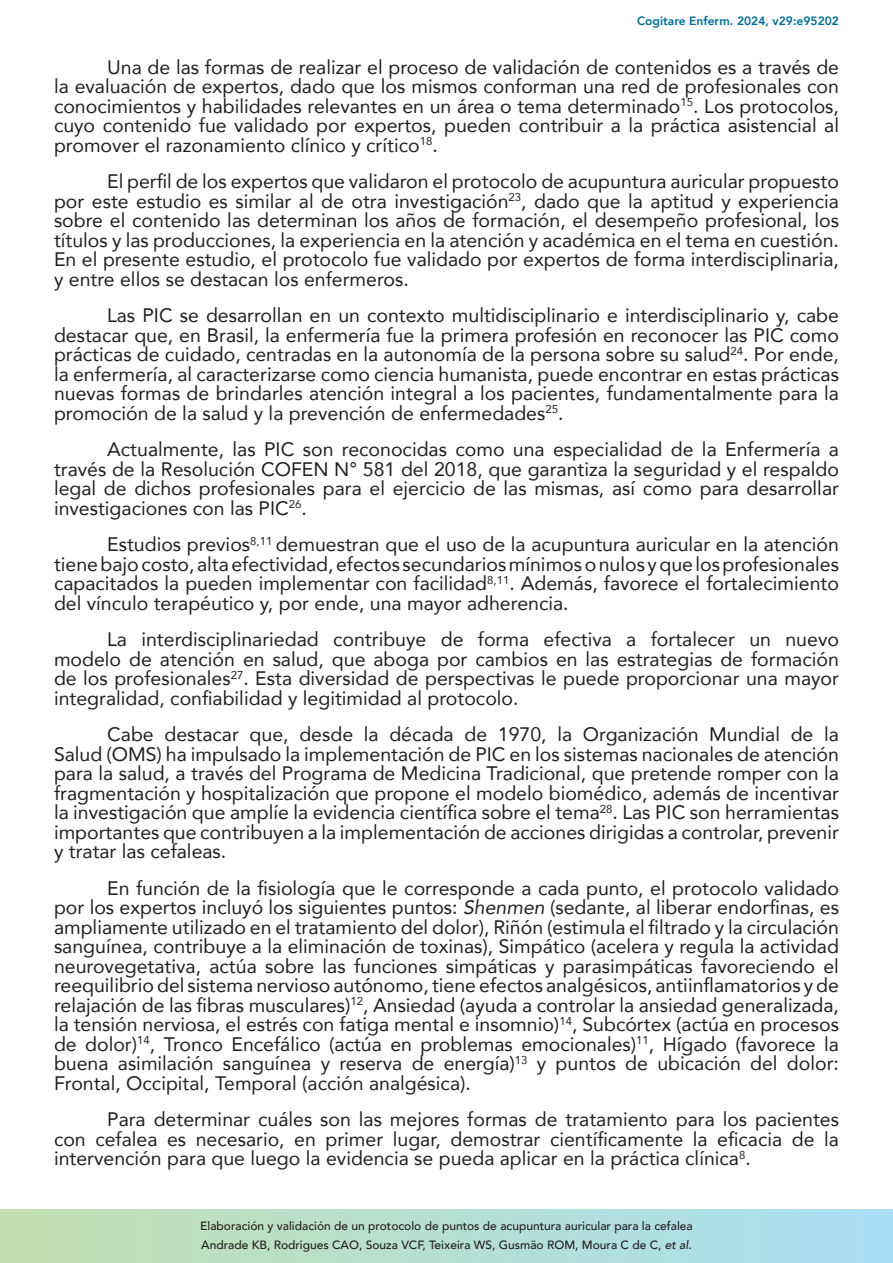
<style>
.page{position:relative;width:893px;height:1263px;background:#fff}
.page>*{position:absolute;margin:0;border:0;box-sizing:border-box;transform-origin:0 0}
.t1{font:19.5px/19.5px "Avenir";color:#231f20;text-align:justify}
.t2{font:500 12px/18.6px "Avenir";color:#231f20}
.t3{font:800 12px "Avenir";color:#006c95}
.s1{font-style:italic}
</style>
<div class="page">
<svg style="left:0;top:1209px;width:893px;height:54px;background:#b6dfd2"></svg>
<p class="t3" style="left:637px;top:10px;width:203px">Cogitare Enferm. 2024, v29:e95202</p>
<p class="t1" style="left:54px;top:56px;width:787px;text-indent:53px">Una de las formas de realizar el proceso de validación de contenidos es a través de la evaluación de expertos, dado que los mismos conforman una red de profesionales con conocimientos y habilidades relevantes en un área o tema determinado<sup>15</sup>. Los protocolos, cuyo contenido fue validado por expertos, pueden contribuir a la práctica asistencial al promover el razonamiento clínico y crítico<sup>18</sup>.</p>
<p class="t1" style="left:54px;top:171px;width:786px;text-indent:53px">El perfil de los expertos que validaron el protocolo de acupuntura auricular propuesto por este estudio es similar al de otra investigación<sup>23</sup>, dado que la aptitud y experiencia sobre el contenido las determinan los años de formación, el desempeño profesional, los títulos y las producciones, la experiencia en la atención y académica en el tema en cuestión.<br>En el presente estudio, el protocolo fue validado por expertos de forma interdisciplinaria, y entre ellos se destacan los enfermeros.</p>
<p class="t1" style="left:54px;top:305px;width:786px;text-indent:53px">Las PIC se desarrollan en un contexto multidisciplinario e interdisciplinario y, cabe destacar que, en Brasil, la enfermería fue la primera profesión en reconocer las PIC como prácticas de cuidado, centradas en la autonomía de la persona sobre su salud<sup>24</sup>. Por ende, la enfermería, al caracterizarse como ciencia humanista, puede encontrar en estas prácticas nuevas formas de brindarles atención integral a los pacientes, fundamentalmente para la promoción de la salud y la prevención de enfermedades<sup>25</sup>.</p>
<p class="t1" style="left:54px;top:439px;width:786px;text-indent:53px">Actualmente, las PIC son reconocidas como una especialidad de la Enfermería a través de la Resolución COFEN N° 581 del 2018, que garantiza la seguridad y el respaldo legal de dichos profesionales para el ejercicio de las mismas, así como para desarrollar investigaciones con las PIC<sup>26</sup>.</p>
<p class="t1" style="left:54px;top:534px;width:786px;text-indent:53px">Estudios previos<sup>8,11</sup> demuestran que el uso de la acupuntura auricular en la atención tiene bajo costo, alta efectividad, efectos secundarios mínimos o nulos y que los profesionales capacitados la pueden implementar con facilidad<sup>8,11</sup>. Además, favorece el fortalecimiento del vínculo terapéutico y, por ende, una mayor adherencia.</p>
<p class="t1" style="left:54px;top:629px;width:786px;text-indent:53px">La interdisciplinariedad contribuye de forma efectiva a fortalecer un nuevo modelo de atención en salud, que aboga por cambios en las estrategias de formación de los profesionales<sup>27</sup>. Esta diversidad de perspectivas le puede proporcionar una mayor integralidad, confiabilidad y legitimidad al protocolo.</p>
<p class="t1" style="left:54px;top:724px;width:786px;text-indent:53px">Cabe destacar que, desde la década de 1970, la Organización Mundial de la Salud (OMS) ha impulsado la implementación de PIC en los sistemas nacionales de atención para la salud, a través del Programa de Medicina Tradicional, que pretende romper con la fragmentación y hospitalización que propone el modelo biomédico, además de incentivar la investigación que amplíe la evidencia científica sobre el tema<sup>28</sup>. Las PIC son herramientas importantes que contribuyen a la implementación de acciones dirigidas a controlar, prevenir y tratar las cefaleas.</p>
<p class="t1" style="left:54px;top:877px;width:786px;text-indent:53px">En función de la fisiología que le corresponde a cada punto, el protocolo validado por los expertos incluyó los siguientes puntos: <span class="s1">Shenmen</span> (sedante, al liberar endorfinas, es ampliamente utilizado en el tratamiento del dolor), Riñón (estimula el filtrado y la circulación sanguínea, contribuye a la eliminación de toxinas), Simpático (acelera y regula la actividad neurovegetativa, actúa sobre las funciones simpáticas y parasimpáticas favoreciendo el reequilibrio del sistema nervioso autónomo, tiene efectos analgésicos, antiinflamatorios y de relajación de las fibras musculares)<sup>12</sup>, Ansiedad (ayuda a controlar la ansiedad generalizada, la tensión nerviosa, el estrés con fatiga mental e insomnio)<sup>14</sup>, Subcórtex (actúa en procesos de dolor)<sup>14</sup>, Tronco Encefálico (actúa en problemas emocionales)<sup>11</sup>, Hígado (favorece la buena asimilación sanguínea y reserva de energía)<sup>13</sup> y puntos de ubicación del dolor:<br>Frontal, Occipital, Temporal (acción analgésica).</p>
<p class="t1" style="left:54px;top:1109px;width:786px;text-indent:53px">Para determinar cuáles son las mejores formas de tratamiento para los pacientes con cefalea es necesario, en primer lugar, demostrar científicamente la eficacia de la intervención para que luego la evidencia se pueda aplicar en la práctica clínica<sup>8</sup>.</p>
<p class="t2" style="left:200px;top:1216px;width:494px">Elaboración y validación de un protocolo de puntos de acupuntura auricular para la cefalea<br>Andrade KB, Rodrigues CAO, Souza VCF, Teixeira WS, Gusmão ROM, Moura C de C, <span class="s1">et al</span>.</p>
</div>
